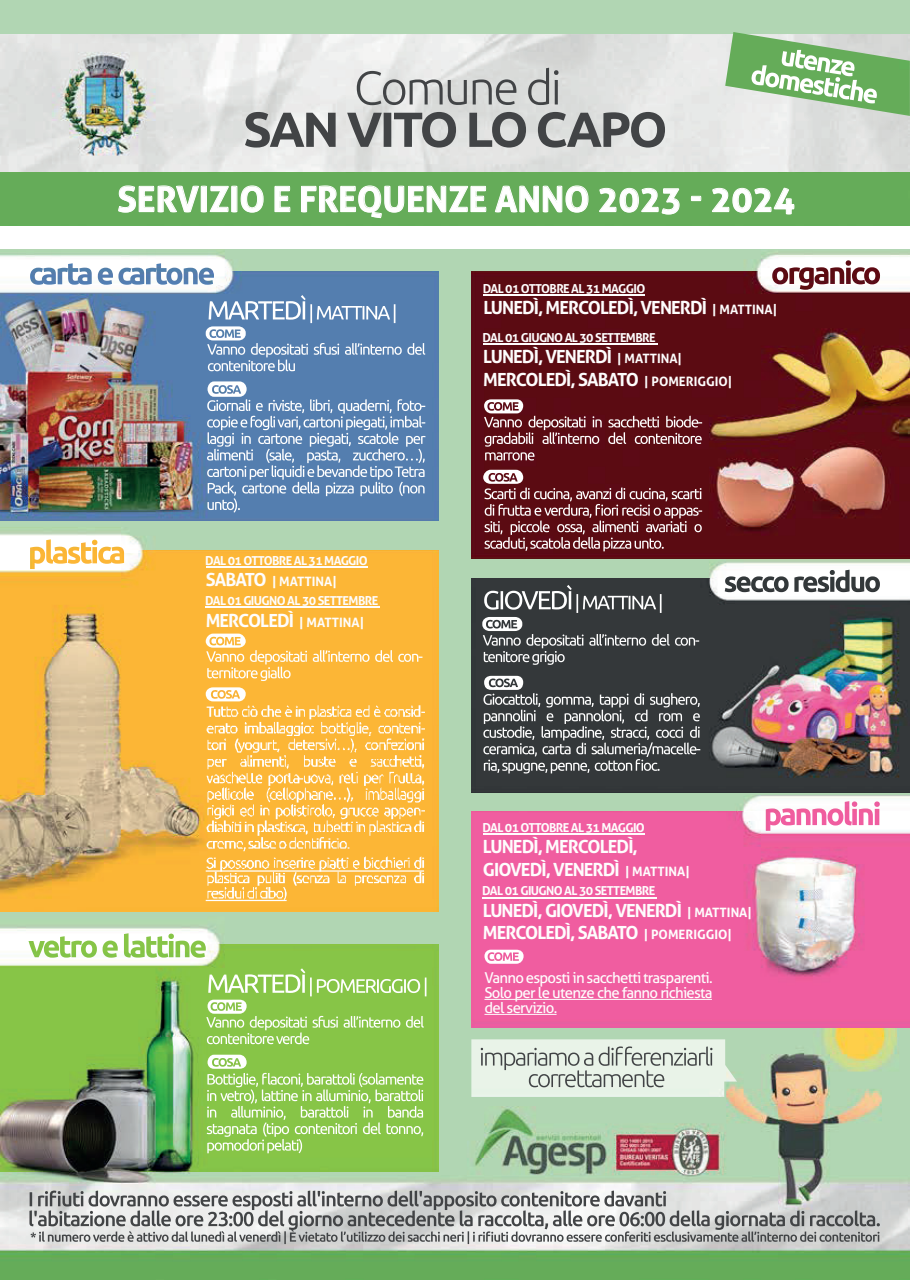
<style>
.page{position:relative;width:910px;height:1280px;background:#fff}
.page>*{position:absolute;margin:0;border:0;box-sizing:border-box;transform-origin:0 0}
.t1{font:700 35.1px "Aller";color:#fff}
.t2{font:700 18.15px/22.5px "Aller";letter-spacing:-.05em;color:#fefdfd}
.t3{font:15px/15px "Aller";letter-spacing:-.05em;color:#fefdfd;text-align:justify}
.t4{font:700 12.9px "Aller";color:#fefdfd}
.t5{font:700 12.3px "Aller";letter-spacing:-.05em;color:#fefdfd}
.s1{font-size:12.9px}
.s2{font-size:18.15px}
</style>
<div class="page">
<img style="left:0;top:0;width:910px;height:1280px">
<img style="left:471px;top:1039px;width:266px;height:58px">
<img style="left:481px;top:1046px;width:231px;height:20px">
<img style="left:89px;top:1190px;width:525px;height:16px">
<img style="left:129px;top:1229px;width:677px;height:15px">
<img style="left:0;top:35px;width:910px;height:213px">
<img style="left:422px;top:112px;width:243px;height:36px">
<img style="left:357px;top:68px;width:201px;height:37px">
<div style="left:0;top:173px;width:910px;height:52px;background:#65ac59"></div>
<img style="left:725px;top:32px;width:185px;height:84px">
<img style="left:782px;top:50px;width:73px;height:26px">
<img style="left:0;top:945px;width:439px;height:226px">
<img style="left:60px;top:933px;width:144px;height:25px">
<img style="left:250px;top:1016px;width:174px;height:12px">
<img style="left:233px;top:1073px;width:146px;height:14px">
<img style="left:208px;top:968px;width:97px;height:25px">
<img style="left:208px;top:1000px;width:39px;height:14px;border-radius:7px">
<img style="left:211px;top:1002px;width:31px;height:9px">
<img style="left:208px;top:1055px;width:39px;height:14px;border-radius:7px">
<img style="left:212px;top:1058px;width:24px;height:9px">
<img style="left:0;top:271px;width:439px;height:250px">
<img style="left:58px;top:263px;width:156px;height:22px">
<img style="left:251px;top:343px;width:174px;height:12px">
<img style="left:246px;top:399px;width:156px;height:12px">
<img style="left:209px;top:295px;width:97px;height:25px">
<img style="left:206px;top:326px;width:40px;height:14px">
<img style="left:209px;top:329px;width:32px;height:9px">
<img style="left:208px;top:381px;width:39px;height:16px">
<img style="left:212px;top:385px;width:24px;height:9px">
<img style="left:0;top:550px;width:439px;height:361px">
<img style="left:46px;top:539px;width:74px;height:25px">
<img style="left:250px;top:650px;width:143px;height:12px">
<img style="left:207px;top:705px;width:206px;height:12px">
<svg style="left:413px;top:705px;width:12px;height:12px"></svg>
<img style="left:226px;top:722px;width:199px;height:11px">
<img style="left:208px;top:738px;width:18px;height:12px">
<img style="left:235px;top:738px;width:189px;height:15px">
<img style="left:208px;top:759px;width:19px;height:10px">
<img style="left:248px;top:755px;width:109px;height:12px">
<img style="left:370px;top:755px;width:54px;height:14px">
<img style="left:232px;top:772px;width:167px;height:14px">
<img style="left:406px;top:773px;width:18px;height:13px">
<img style="left:222px;top:787px;width:202px;height:15px">
<img style="left:212px;top:804px;width:187px;height:15px">
<img style="left:399px;top:808px;width:26px;height:11px">
<img style="left:207px;top:820px;width:172px;height:16px">
<img style="left:379px;top:820px;width:45px;height:12px">
<img style="left:261px;top:837px;width:86px;height:12px">
<svg style="left:207px;top:857px;width:9px;height:12px"></svg>
<img style="left:274px;top:856px;width:150px;height:13px">
<img style="left:206px;top:870px;width:218px;height:2px">
<img style="left:215px;top:872px;width:191px;height:14px">
<svg style="left:414px;top:872px;width:10px;height:11px"></svg>
<img style="left:206px;top:886px;width:218px;height:1px">
<img style="left:206px;top:887px;width:81px;height:14px">
<img style="left:206px;top:634px;width:40px;height:14px;border-radius:7px">
<img style="left:209px;top:637px;width:32px;height:8px">
<img style="left:206px;top:687px;width:40px;height:14px;border-radius:7px">
<img style="left:211px;top:690px;width:24px;height:9px">
<img style="left:471px;top:271px;width:439px;height:287px">
<img style="left:772px;top:260px;width:108px;height:24px">
<img style="left:528px;top:416px;width:163px;height:11px">
<img style="left:484px;top:399px;width:39px;height:14px;border-radius:7px">
<img style="left:487px;top:402px;width:32px;height:9px">
<img style="left:483px;top:470px;width:40px;height:14px;border-radius:7px">
<img style="left:488px;top:473px;width:25px;height:9px">
<img style="left:514px;top:487px;width:187px;height:12px">
<img style="left:471px;top:578px;width:439px;height:214px">
<img style="left:803px;top:570px;width:77px;height:22px">
<img style="left:526px;top:634px;width:144px;height:12px">
<img style="left:483px;top:693px;width:194px;height:12px">
<img style="left:484px;top:585px;width:88px;height:25px">
<img style="left:482px;top:617px;width:40px;height:14px">
<img style="left:486px;top:620px;width:31px;height:8px">
<img style="left:484px;top:676px;width:39px;height:14px;border-radius:7px">
<img style="left:489px;top:678px;width:24px;height:9px">
<img style="left:471px;top:811px;width:439px;height:217px">
<img style="left:781px;top:801px;width:99px;height:24px">
<svg style="left:118px;top:185px;width:146px;height:28px;background:#83bc79"></svg>
<svg style="left:274px;top:186px;width:17px;height:26px"></svg>
<svg style="left:301px;top:185px;width:186px;height:33px;background:#7fba76"></svg>
<svg style="left:494px;top:185px;width:95px;height:28px;background:#82bb79"></svg>
<svg style="left:598px;top:188px;width:82px;height:27px;background:#80ba76"></svg>
<svg style="left:691px;top:195px;width:10px;height:6px"></svg>
<svg style="left:711px;top:187px;width:84px;height:28px;background:#7eb974"></svg>
<img style="left:484px;top:950px;width:40px;height:14px;border-radius:7px">
<img style="left:488px;top:952px;width:31px;height:9px">
<hr style="left:484px;top:999px;width:228px;height:1px;background:#fefdfd">
<hr style="left:484px;top:1014px;width:73px;height:1px;background:#fefdfd">
<hr style="left:483px;top:897px;width:174px;height:1px;background:#fefdfd">
<hr style="left:483px;top:833px;width:162px;height:2px;background:#fefdfd">
<hr style="left:483px;top:344px;width:174px;height:1px;background:#fefdfd">
<hr style="left:483px;top:294px;width:162px;height:1px;background:#fefdfd">
<hr style="left:206px;top:607px;width:174px;height:1px;background:#fefdfd">
<hr style="left:206px;top:566px;width:162px;height:2px;background:#fefdfd">
<h1 class="t1" style="left:117px;top:177px;width:679px">SERVIZIO E FREQUENZE ANNO 2023 - 2024</h1>
<p class="t5" style="left:483px;top:281px;width:164px">DAL 01 OTTOBRE AL 31 MAGGIO</p>
<p class="t2" style="left:483px;top:296px;width:295px">LUNEDÌ, MERCOLEDÌ, VENERDÌ <span class="s1">| MATTINA|</span></p>
<p class="t5" style="left:205px;top:553px;width:164px">DAL 01 OTTOBRE AL 31 MAGGIO</p>
<p class="t4" style="left:206px;top:574px;width:132px"><span class="s2">SABATO</span> | MATTINA|</p>
<p class="t5" style="left:205px;top:593px;width:175px">DAL 01 GIUGNO AL 30 SETTEMBRE</p>
<p class="t2" style="left:206px;top:609px;width:160px">MERCOLEDÌ <span class="s1">| MATTINA|</span></p>
<p class="t5" style="left:483px;top:330px;width:175px">DAL 01 GIUGNO AL 30 SETTEMBRE</p>
<p class="t2" style="left:483px;top:346px;width:251px">LUNEDÌ, VENERDÌ <span class="s1">| MATTINA|<br></span>MERCOLEDÌ, SABATO <span class="s1">| POMERIGGIO|</span></p>
<p class="t5" style="left:482px;top:820px;width:164px">DAL 01 OTTOBRE AL 31 MAGGIO</p>
<p class="t2" style="left:483px;top:835px;width:208px">LUNEDÌ, MERCOLEDÌ,<br>GIOVEDÌ, VENERDÌ <span class="s1">| MATTINA|</span></p>
<p class="t5" style="left:482px;top:883px;width:175px">DAL 01 GIUGNO AL 30 SETTEMBRE</p>
<p class="t2" style="left:483px;top:899px;width:271px">LUNEDÌ, GIOVEDÌ, VENERDÌ <span class="s1">| MATTINA|<br></span>MERCOLEDÌ, SABATO <span class="s1">| POMERIGGIO|</span></p>
<p class="t3" style="left:484px;top:970px;width:230px">Vanno esposti in sacchetti trasparenti.<br>Solo per le utenze che fanno richiesta del servizio.</p>
</div>
